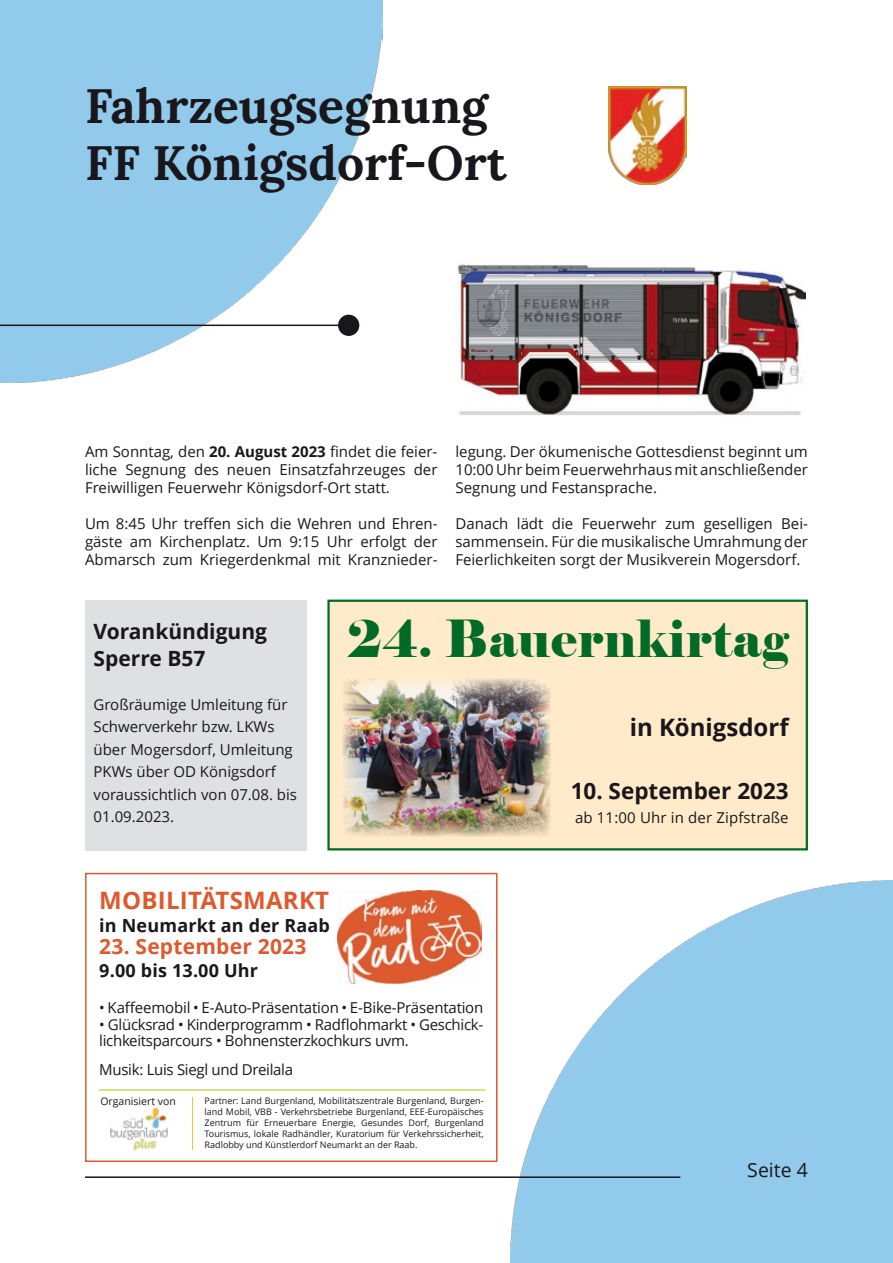
<style>
.page{position:relative;width:893px;height:1263px;background:#fff}
.page>*{position:absolute;margin:0;border:0;box-sizing:border-box;transform-origin:0 0}
.t1{font:51px "Elephant";letter-spacing:.02em;color:#006a26;scale:.96 1}
.t2{font:700 48px/57.6px "Lora";color:#1a171c}
.t3{font:700 24px "Open Sans";letter-spacing:.01em;color:#dd5a2f}
.t4{font:700 24px "Open Sans";color:#1a171c}
.t5{font:700 22.5px "Open Sans";color:#1a171c}
.t6{font:700 21px/27px "Open Sans";color:#1a171c}
.t7{font:700 21px "Open Sans";letter-spacing:.01em;color:#dd5a2f}
.t8{font:19.5px "Open Sans";color:#1a171c}
.t9{font:700 18px "Open Sans";letter-spacing:.01em;color:#1a171c}
.t10{font:15px/18px "Open Sans";color:#1a171c;text-align:justify}
.t11{font:15px/16.5px "Open Sans";letter-spacing:-.02em;color:#1a171c}
.t12{font:10.5px "Open Sans";color:#1a171c}
.t13{font:9px/10.8px "Open Sans";color:#1a171c;text-align:justify}
.s1{font-weight:700}
</style>
<div class="page">
<img style="left:510px;top:880px;width:383px;height:383px">
<img style="left:0;top:0;width:383px;height:383px">
<hr style="left:85px;top:1176px;width:595px;height:2px;background:#1a171c">
<div style="left:85px;top:873px;width:412px;height:289px;border:2px solid #dd5a2f"></div>
<img style="left:110px;top:1106px;width:58px;height:45px">
<img style="left:338px;top:890px;width:144px;height:93px">
<hr style="left:99px;top:1090px;width:386px;height:1px;background:#b1c800">
<hr style="left:192px;top:1097px;width:1px;height:53px;background:#fabc33">
<div style="left:85px;top:600px;width:221px;height:250px;background:#dfe0e1"></div>
<div style="left:329px;top:601px;width:478px;height:248px;background:#ffebc9"></div>
<div style="left:327px;top:600px;width:481px;height:250px;border:2px solid #006a26"></div>
<img style="left:343px;top:679px;width:208px;height:157px">
<img style="left:608px;top:86px;width:78px;height:98px">
<img style="left:457px;top:264px;width:348px;height:152px">
<hr style="left:0;top:325px;width:349px;height:1px;background:#1a171c">
<div style="left:338px;top:315px;width:21px;height:21px;background:#1a171c;border-radius:50%"></div>
<h2 class="t2" style="left:85px;top:77px;width:423px">Fahrzeugsegnung<br>FF Königsdorf-Ort</h2>
<p class="t10" style="left:85px;top:442px;width:354px">Am Sonntag, den <span class="s1">20. August 2023</span> findet die feier&shy;liche Segnung des neuen Einsatzfahrzeuges der Freiwilligen Feuerwehr Königsdorf-Ort statt.</p>
<p class="t10" style="left:85px;top:514px;width:354px">Um 8:45 Uhr treffen sich die Wehren und Ehren&shy;gäste am Kirchenplatz. Um 9:15 Uhr erfolgt der Abmarsch zum Kriegerdenkmal mit Kranznieder-</p>
<p class="t10" style="left:455px;top:442px;width:354px">legung. Der ökumenische Gottesdienst beginnt um 10:00 Uhr beim Feuerwehrhaus mit anschließender Segnung und Festansprache.</p>
<p class="t10" style="left:455px;top:514px;width:354px">Danach lädt die Feuerwehr zum geselligen Bei&shy;sammensein. Für die musikalische Umrahmung der Feierlichkeiten sorgt der Musikverein Mogersdorf.</p>
<h3 class="t6" style="left:94px;top:617px;width:175px">Vorankündigung<br>Sperre B57</h3>
<p class="t10" style="left:94px;top:693px;width:205px;line-height:22.5px;text-align:left">Großräumige Umleitung für<br>Schwerverkehr bzw. LKWs über Mogersdorf, Umleitung<br>PKWs über OD Königsdorf voraussichtlich von 07.08. bis<br>01.09.2023.</p>
<h1 class="t1" style="left:347px;top:607px;width:462px">24. Bauernkirtag</h1>
<h3 class="t4" style="left:630px;top:710px;width:160px">in Königsdorf</h3>
<h3 class="t5" style="left:571px;top:774px;width:220px">10. September 2023</h3>
<p class="t10" style="left:575px;top:808px;width:215px">ab 11:00 Uhr in der Zipfstraße</p>
<h3 class="t3" style="left:99px;top:883px;width:231px">MOBILITÄTSMARKT</h3>
<p class="t9" style="left:99px;top:912px;width:232px">in Neumarkt an der Raab</p>
<h3 class="t7" style="left:99px;top:932px;width:209px">23. September 2023</h3>
<p class="t9" style="left:99px;top:957px;width:160px">9.00 bis 13.00 Uhr</p>
<p class="t10" style="left:99px;top:998px;width:385px">• Kaffeemobil • E-Auto-Präsentation • E-Bike-Präsentation</p>
<p class="t11" style="left:99px;top:1015px;width:385px">• Glücksrad • Kinderprogramm • Radflohmarkt • Geschick&shy;lichkeitsparcours • Bohnensterzkochkurs uvm.</p>
<p class="t11" style="left:99px;top:1060px;width:195px">Musik: Luis Siegl und Dreilala</p>
<p class="t12" style="left:100px;top:1094px;width:77px">Organisiert von</p>
<p class="t13" style="left:205px;top:1095px;width:280px">Partner: Land Burgenland, Mobilitätszentrale Burgenland, Burgen&shy;land Mobil, VBB - Verkehrsbetriebe Burgenland, EEE-Europäisches Zentrum für Erneuerbare Energie, Gesundes Dorf, Burgenland Tourismus, lokale Radhändler, Kuratorium für Verkehrssicherheit, Radlobby und Künstlerdorf Neumarkt an der Raab.</p>
<h3 class="t8" style="left:747px;top:1156px;width:62px">Seite 4</h3>
</div>
